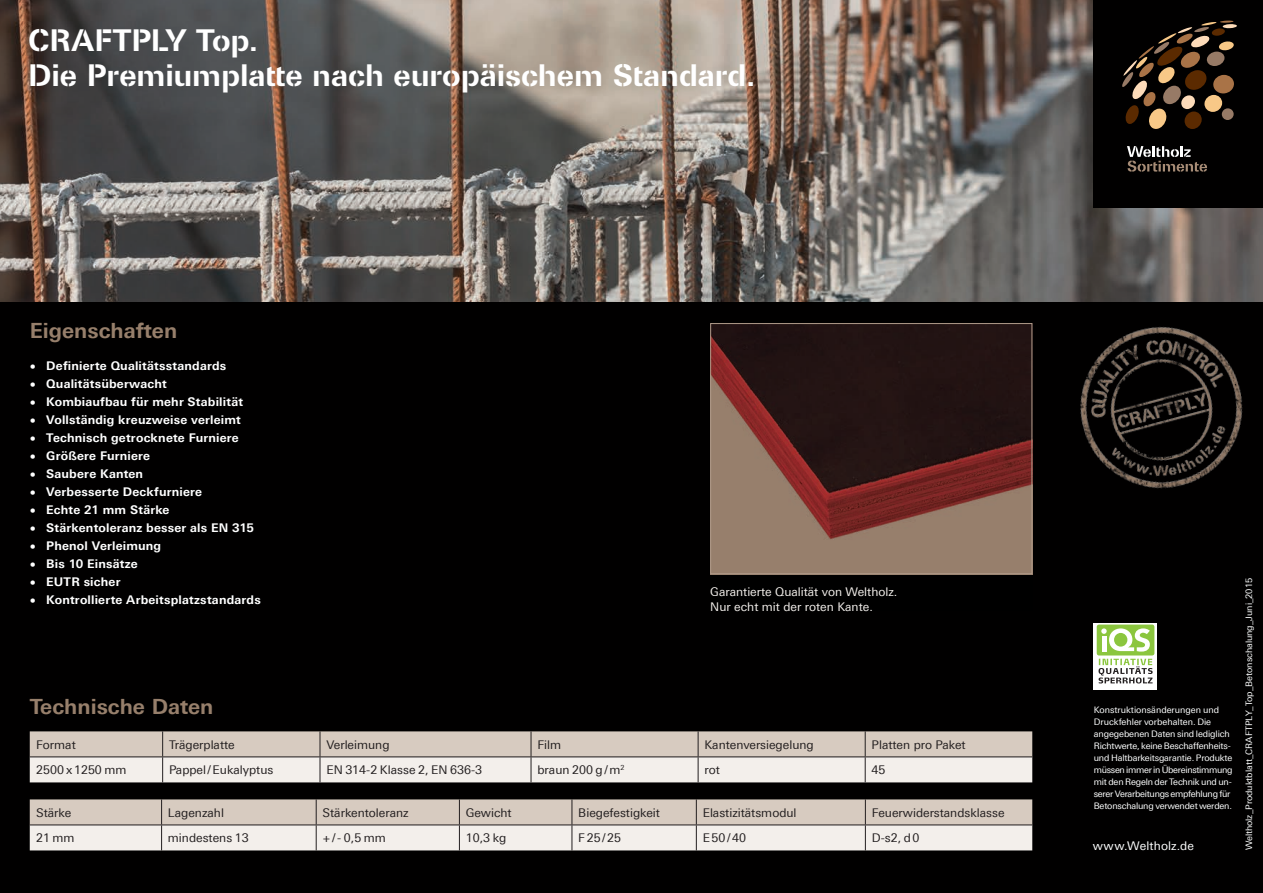
<style>
.page{position:relative;width:1263px;height:893px;background:#010000}
.page>*{position:absolute;margin:0;border:0;box-sizing:border-box;transform-origin:0 0}
.t1{font:700 30px/34.5px "Weltholz Univers";letter-spacing:-.005em;color:#fff}
.t2{font:700 21px "KMS Univers";color:#977f6b}
.t3{font:700 12px "KMS Univers";letter-spacing:.015em;color:#fff}
.t4{font:12px "KMS Univers";color:#231f20}
.t5{font:12px/15px "KMS Univers";color:#f3efeb}
.t6{font:12px "KMS Univers";letter-spacing:.015em;color:#fff}
.t7{font:9px/12px "KMS Univers";letter-spacing:-.015em;color:#fff}
</style>
<div class="page">
<img style="left:0;top:0;width:1263px;height:302px">
<div style="left:1094px;top:0;width:169px;height:207px;background:#010000"></div>
<svg style="left:1122px;top:20px;width:112px;height:109px"></svg>
<svg style="left:1127px;top:146px;width:80px;height:26px"></svg>
<svg style="left:30px;top:731px;width:1002px;height:51px;background:#ddd5ce"></svg>
<svg style="left:30px;top:799px;width:1002px;height:51px;background:#ddd5ce"></svg>
<svg style="left:1094px;top:623px;width:63px;height:66px"></svg>
<div style="left:1097px;top:625px;width:57px;height:30px;background:#8bc63e;border-radius:2px"></div>
<svg style="left:1101px;top:628px;width:49px;height:24px"></svg>
<div style="left:1114px;top:633px;width:13px;height:14px;background:#8bc63e;border-radius:50%"></div>
<svg style="left:1098px;top:659px;width:54px;height:24px"></svg>
<img style="left:712px;top:325px;width:318px;height:247px">
<div style="left:710px;top:323px;width:322px;height:251px;border:1px solid #af9a89"></div>
<img style="left:1080px;top:327px;width:163px;height:162px">
<h1 class="t1" style="left:28px;top:22px;width:729px">CRAFTPLY Top.<br>Die Premiumplatte nach europäischem Standard.</h1>
<h2 class="t2" style="left:30px;top:318px;width:149px">Eigenschaften</h2>
<h3 class="t3" style="left:30px;top:358px;width:198px">• Definierte Qualitätsstandards</h3>
<h3 class="t3" style="left:30px;top:376px;width:139px">• Qualitätsüberwacht</h3>
<h3 class="t3" style="left:30px;top:394px;width:215px">• Kombiaufbau für mehr Stabilität</h3>
<h3 class="t3" style="left:30px;top:412px;width:213px">• Vollständig kreuzweise verleimt</h3>
<h3 class="t3" style="left:30px;top:430px;width:211px">• Technisch getrocknete Furniere</h3>
<h3 class="t3" style="left:30px;top:448px;width:122px">• Größere Furniere</h3>
<h3 class="t3" style="left:30px;top:466px;width:115px">• Saubere Kanten</h3>
<h3 class="t3" style="left:30px;top:484px;width:174px">• Verbesserte Deckfurniere</h3>
<h3 class="t3" style="left:30px;top:502px;width:141px">• Echte 21 mm Stärke</h3>
<h3 class="t3" style="left:30px;top:520px;width:226px">• Stärkentoleranz besser als EN 315</h3>
<h3 class="t3" style="left:30px;top:538px;width:133px">• Phenol Verleimung</h3>
<h3 class="t3" style="left:30px;top:556px;width:110px">• Bis 10 Einsätze</h3>
<h3 class="t3" style="left:30px;top:574px;width:92px">• EUTR sicher</h3>
<h3 class="t3" style="left:30px;top:592px;width:233px">• Kontrollierte Arbeitsplatzstandards</h3>
<h3 class="t5" style="left:710px;top:584px;width:189px">Garantierte Qualität von Weltholz.<br>Nur echt mit der roten Kante.</h3>
<h2 class="t2" style="left:30px;top:694px;width:185px">Technische Daten</h2>
<h3 class="t4" style="left:36px;top:737px;width:41px">Format</h3>
<h3 class="t4" style="left:169px;top:737px;width:67px">Trägerplatte</h3>
<h3 class="t4" style="left:326px;top:737px;width:65px">Verleimung</h3>
<h3 class="t4" style="left:537px;top:737px;width:25px">Film</h3>
<h3 class="t4" style="left:704px;top:737px;width:111px">Kantenversiegelung</h3>
<h3 class="t4" style="left:871px;top:737px;width:96px">Platten pro Paket</h3>
<h3 class="t4" style="left:36px;top:763px;width:92px">2500 x1250 mm</h3>
<h3 class="t4" style="left:169px;top:763px;width:106px">Pappel/Eukalyptus</h3>
<h3 class="t4" style="left:326px;top:763px;width:157px">EN 314-2 Klasse 2, EN 636-3</h3>
<h3 class="t4" style="left:537px;top:763px;width:89px">braun 200 g/m<sup>2</sup></h3>
<h3 class="t4" style="left:704px;top:763px;width:17px">rot</h3>
<h3 class="t4" style="left:871px;top:763px;width:15px">45</h3>
<h3 class="t4" style="left:36px;top:805px;width:37px">Stärke</h3>
<h3 class="t4" style="left:168px;top:805px;width:58px">Lagenzahl</h3>
<h3 class="t4" style="left:323px;top:805px;width:88px">Stärkentoleranz</h3>
<h3 class="t4" style="left:466px;top:805px;width:47px">Gewicht</h3>
<h3 class="t4" style="left:578px;top:805px;width:83px">Biegefestigkeit</h3>
<h3 class="t4" style="left:703px;top:805px;width:95px">Elastizitätsmodul</h3>
<h3 class="t4" style="left:872px;top:805px;width:134px">Feuerwiderstandsklasse</h3>
<h3 class="t4" style="left:36px;top:831px;width:40px">21 mm</h3>
<h3 class="t4" style="left:168px;top:831px;width:82px">mindestens 13</h3>
<h3 class="t4" style="left:323px;top:831px;width:65px">+/- 0,5 mm</h3>
<h3 class="t4" style="left:466px;top:831px;width:42px">10,3 kg</h3>
<h3 class="t4" style="left:578px;top:831px;width:44px">F25/25</h3>
<h3 class="t4" style="left:703px;top:831px;width:45px">E50/40</h3>
<h3 class="t4" style="left:872px;top:831px;width:49px">D-s2, d0</h3>
<p class="t7" style="left:1094px;top:704px;width:140px">Konstruktionsänderungen und Druckfehler vorbehalten. Die angegebenen Daten sind lediglich Richtwerte, keine Beschaffenheits&shy;und Haltbarkeitsgarantie. Produkte müssen immer in Übereinstimmung mit den Regeln der Technik und un&shy;serer Verarbeitungs empfehlung für Betonschalung verwendet werden.</p>
<h3 class="t6" style="left:1093px;top:839px;width:103px">www.Weltholz.de</h3>
<p class="t7" style="left:1243px;top:850px;width:274px;rotate:-90deg">Weltholz_Produktblatt_CRAFTPLY_Top_Betonschalung_Juni_2015</p>
</div>
